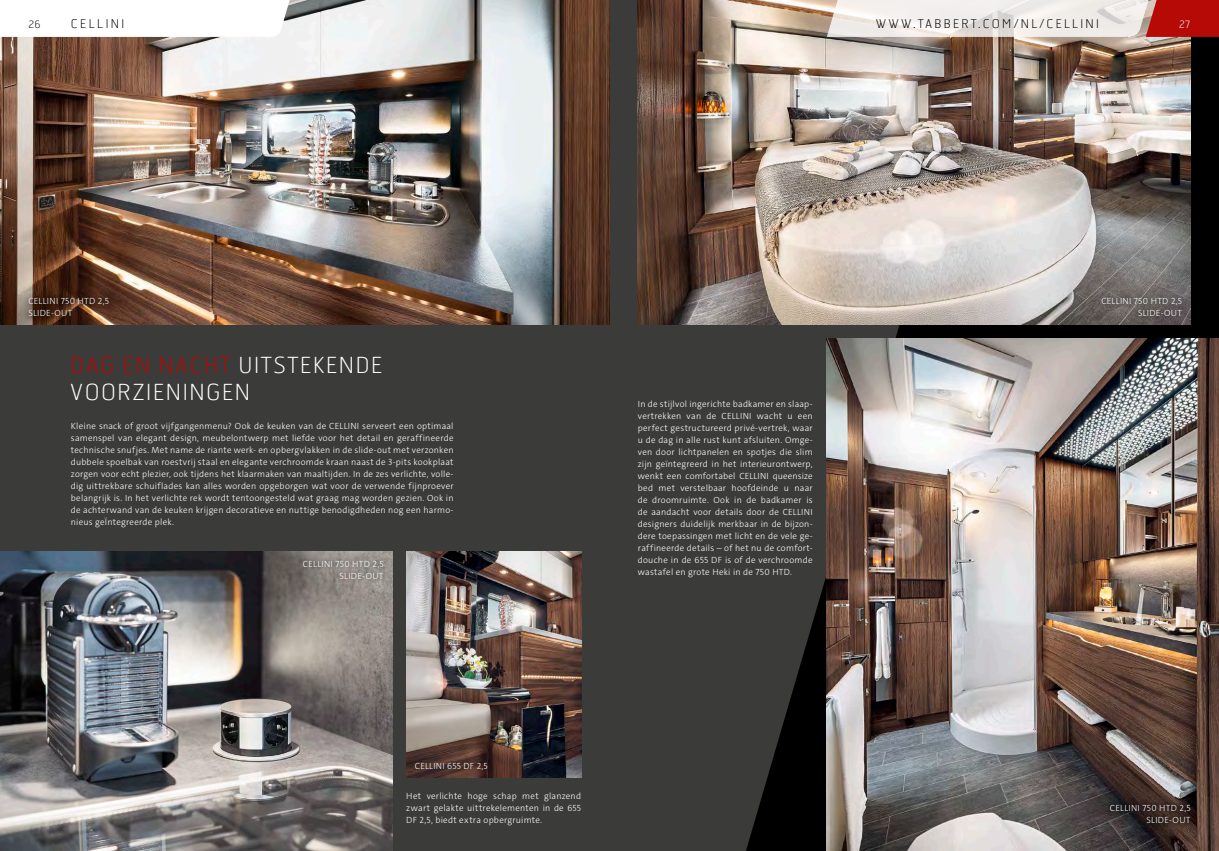
<style>
.page{position:relative;width:1219px;height:851px;background:#fff}
.page>*{position:absolute;margin:0;border:0;box-sizing:border-box;transform-origin:0 0}
.t1{font:100 22px/27px "Hermes FB";letter-spacing:.07em;color:#fff}
.t2{font:100 12px "Hermes FB";letter-spacing:.19em;color:#000}
.t3{font:100 10px "Hermes FB";color:#000}
.t4{font:100 10px "Hermes FB";color:#fff}
.t5{font:300 9px/12px "The Sans C4 s";letter-spacing:.03em;color:#fff;text-align:justify}
.s1{color:#b60a06}
</style>
<div class="page">
<div style="left:0;top:0;width:1002px;height:850px;background:#3b3b39"></div>
<img style="left:827px;top:339px;width:392px;height:511px">
<img style="left:638px;top:0;width:553px;height:325px">
<img style="left:0;top:0;width:609px;height:325px">
<img style="left:0;top:551px;width:392px;height:299px">
<img style="left:406px;top:551px;width:175px;height:226px">
<svg style="left:827px;top:0;width:392px;height:37px;background:#e3c2be"></svg>
<svg style="left:0;top:0;width:292px;height:37px"></svg>
<div style="left:298px;top:555px;width:90px;height:28px;background:#000;opacity:.75"></div>
<div style="left:1105px;top:799px;width:90px;height:28px;background:#000;opacity:.75"></div>
<div style="left:1097px;top:293px;width:89px;height:28px;background:#000;opacity:.75"></div>
<div style="left:410px;top:757px;width:82px;height:17px;background:#000;opacity:.75"></div>
<div style="left:21px;top:290px;width:95px;height:34px;background:#000;opacity:.5"></div>
<p class="t3" style="left:28px;top:18px;width:14px">26</p>
<h2 class="t2" style="left:71px;top:16px;width:55px">CELLINI</h2>
<h2 class="t2" style="left:876px;top:16px;width:224px">WWW.TABBERT.COM/NL/CELLINI</h2>
<p class="t4" style="left:1179px;top:18px;width:13px">27</p>
<p class="t5" style="left:28px;top:295px;width:82px">CELLINI 750 HTD 2,5<br>SLIDE-OUT</p>
<h1 class="t1" style="left:70px;top:351px;width:314px"><span class="s1">DAG EN NACHT</span> UITSTEKENDE<br>VOORZIENINGEN</h1>
<p class="t5" style="left:71px;top:420px;width:384px">Kleine snack of groot vijfgangenmenu? Ook de keuken van de CELLINI serveert een optimaal samenspel van elegant design, meubelontwerp met liefde voor het detail en geraffineerde technische snufjes. Met name de riante werk- en opbergvlakken in de slide-out met verzonken dubbele spoelbak van roestvrij staal en elegante verchroomde kraan naast de 3-pits kookplaat zorgen voor echt plezier, ook tijdens het klaarmaken van maaltijden. In de zes verlichte, volle&shy;dig uittrekbare schuiflades kan alles worden opgeborgen wat voor de verwende fijnproever belangrijk is. In het verlichte rek wordt tentoongesteld wat graag mag worden gezien. Ook in de achterwand van de keuken krijgen decoratieve en nuttige benodigdheden nog een harmo&shy;nieus geÏntegreerde plek.</p>
<p class="t5" style="left:303px;top:558px;width:82px;text-align:right">CELLINI 750 HTD 2,5<br>SLIDE-OUT</p>
<p class="t5" style="left:638px;top:397px;width:176px">In de stijlvol ingerichte badkamer en slaap&shy;vertrekken van de CELLINI wacht u een perfect gestructureerd privé-vertrek, waar u de dag in alle rust kunt afsluiten. Omge&shy;ven door lichtpanelen en spotjes die slim zijn geïntegreerd in het interieurontwerp, wenkt een comfortabel CELLINI queensize bed met verstelbaar hoofdeinde u naar de droomruimte. Ook in de badkamer is de aandacht voor details door de CELLINI designers duidelijk merkbaar in de bijzon&shy;dere toepassingen met licht en de vele ge&shy;raffineerde details – of het nu de comfort&shy;douche in de 655 DF is of de verchroomde wastafel en grote Heki in de 750 HTD.</p>
<p class="t5" style="left:415px;top:760px;width:74px">CELLINI 655 DF 2,5</p>
<p class="t5" style="left:406px;top:789px;width:176px">Het verlichte hoge schap met glanzend zwart gelakte uittrekelementen in de 655<br>DF 2,5, biedt extra opbergruimte.</p>
<p class="t5" style="left:1101px;top:295px;width:82px;text-align:right">CELLINI 750 HTD 2,5<br>SLIDE-OUT</p>
<p class="t5" style="left:1110px;top:801px;width:82px;text-align:right">CELLINI 750 HTD 2,5<br>SLIDE-OUT</p>
</div>
